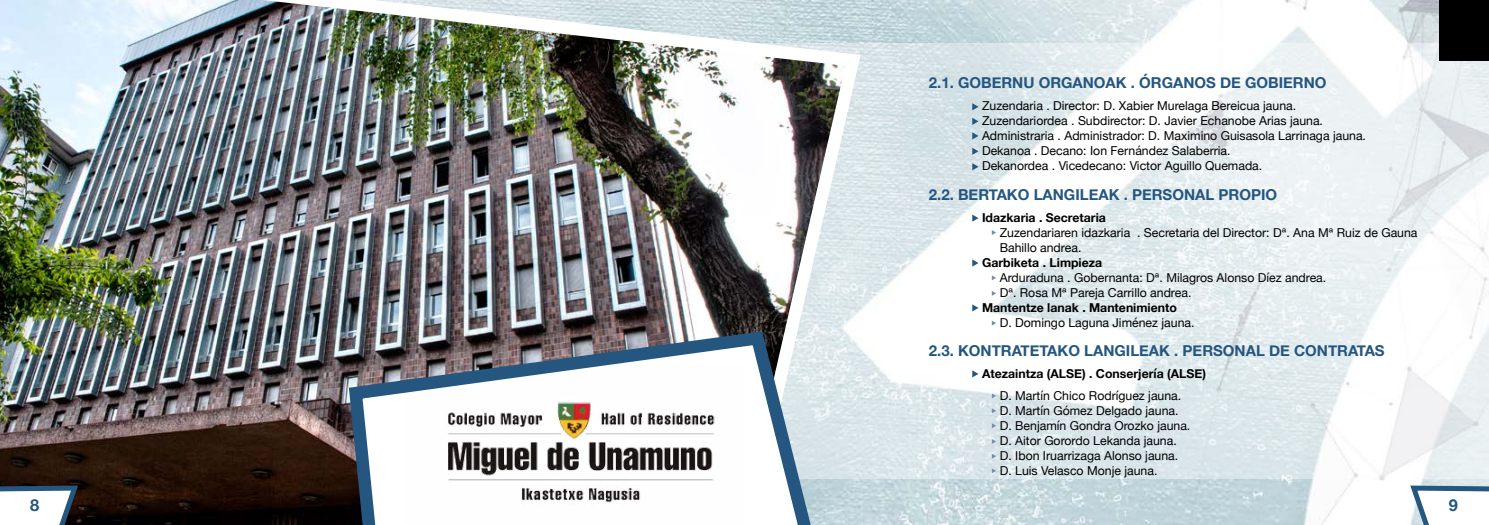
<style>
.page{position:relative;width:1489px;height:525px;background:#fff}
.page>*{position:absolute;margin:0;border:0;box-sizing:border-box;transform-origin:0 0}
.t1{font:700 16.38px "Helvetica Neue";color:#245680}
.t2{font:700 15px "Helvetica Neue";color:#245680}
.t3{font:12.25px/15px "Helvetica Neue";color:#000}
.t4{font:700 12.25px "Helvetica Neue";color:#000}
</style>
<div class="page">
<img style="left:865px;top:0;width:623px;height:524px">
<svg style="left:865px;top:44px;width:623px;height:434px"></svg>
<img style="left:0;top:0;width:865px;height:524px">
<svg style="left:0;top:485px;width:79px;height:39px"></svg>
<svg style="left:972px;top:103px;width:6px;height:7px"></svg>
<svg style="left:972px;top:118px;width:6px;height:7px"></svg>
<svg style="left:972px;top:132px;width:6px;height:7px"></svg>
<svg style="left:972px;top:148px;width:6px;height:7px"></svg>
<svg style="left:972px;top:163px;width:6px;height:7px"></svg>
<svg style="left:972px;top:214px;width:6px;height:7px"></svg>
<svg style="left:972px;top:259px;width:6px;height:7px"></svg>
<svg style="left:991px;top:230px;width:5px;height:5px"></svg>
<svg style="left:991px;top:291px;width:5px;height:5px"></svg>
<svg style="left:991px;top:393px;width:5px;height:5px"></svg>
<svg style="left:991px;top:275px;width:5px;height:5px"></svg>
<svg style="left:991px;top:320px;width:5px;height:5px"></svg>
<svg style="left:991px;top:408px;width:5px;height:5px"></svg>
<svg style="left:991px;top:438px;width:5px;height:5px"></svg>
<svg style="left:991px;top:423px;width:5px;height:5px"></svg>
<svg style="left:991px;top:453px;width:5px;height:5px"></svg>
<svg style="left:972px;top:304px;width:6px;height:7px"></svg>
<svg style="left:972px;top:370px;width:6px;height:7px"></svg>
<svg style="left:991px;top:468px;width:5px;height:5px"></svg>
<svg style="left:1408px;top:485px;width:80px;height:39px"></svg>
<div style="left:1439px;top:0;width:49px;height:60px;background:#000"></div>
<svg style="left:341px;top:324px;width:491px;height:200px"></svg>
<h1 class="t1" style="left:30px;top:492px;width:11px">8</h1>
<p class="t2" style="left:928px;top:71px;width:399px">2.1. GOBERNU ORGANOAK . ÓRGANOS DE GOBIERNO</p>
<p class="t3" style="left:981px;top:99px;width:385px">Zuzendaria . Director: D. Xabier Murelaga Bereicua jauna.<br>Zuzendariordea . Subdirector: D. Javier Echanobe Arias jauna.<br>Administraria . Administrador: D. Maximino Guisasola Larrinaga jauna.<br>Dekanoa . Decano: Ion Fernández Salaberria.<br>Dekanordea . Vicedecano: Victor Aguillo Quemada.</p>
<p class="t2" style="left:928px;top:182px;width:350px">2.2. BERTAKO LANGILEAK . PERSONAL PROPIO</p>
<p class="t4" style="left:981px;top:208px;width:125px">Idazkaria . Secretaria</p>
<p class="t3" style="left:999px;top:225px;width:419px">Zuzendariaren idazkaria . Secretaria del Director: Dª. Ana Mª Ruiz de Gauna<br>Bahillo andrea.</p>
<p class="t4" style="left:981px;top:253px;width:122px">Garbiketa . Limpieza</p>
<p class="t3" style="left:999px;top:270px;width:328px">Arduraduna . Gobernanta: Dª. Milagros Alonso Díez andrea.<br>Dª. Rosa Mª Pareja Carrillo andrea.</p>
<p class="t4" style="left:981px;top:298px;width:196px">Mantentze lanak . Mantenimiento</p>
<p class="t3" style="left:999px;top:315px;width:196px">D. Domingo Laguna Jiménez jauna.</p>
<p class="t2" style="left:928px;top:339px;width:457px">2.3. KONTRATETAKO LANGILEAK . PERSONAL DE CONTRATAS</p>
<p class="t4" style="left:981px;top:364px;width:225px">Atezaintza (ALSE) . Conserjería (ALSE)</p>
<p class="t3" style="left:999px;top:389px;width:192px">D. Martín Chico Rodríguez jauna.<br>D. Martín Gómez Delgado jauna.<br>D. Benjamín Gondra Orozko jauna.<br>D. Aitor Gorordo Lekanda jauna.<br>D. Ibon Iruarrizaga Alonso jauna.<br>D. Luis Velasco Monje jauna.</p>
<h1 class="t1" style="left:1448px;top:492px;width:11px">9</h1>
</div>
